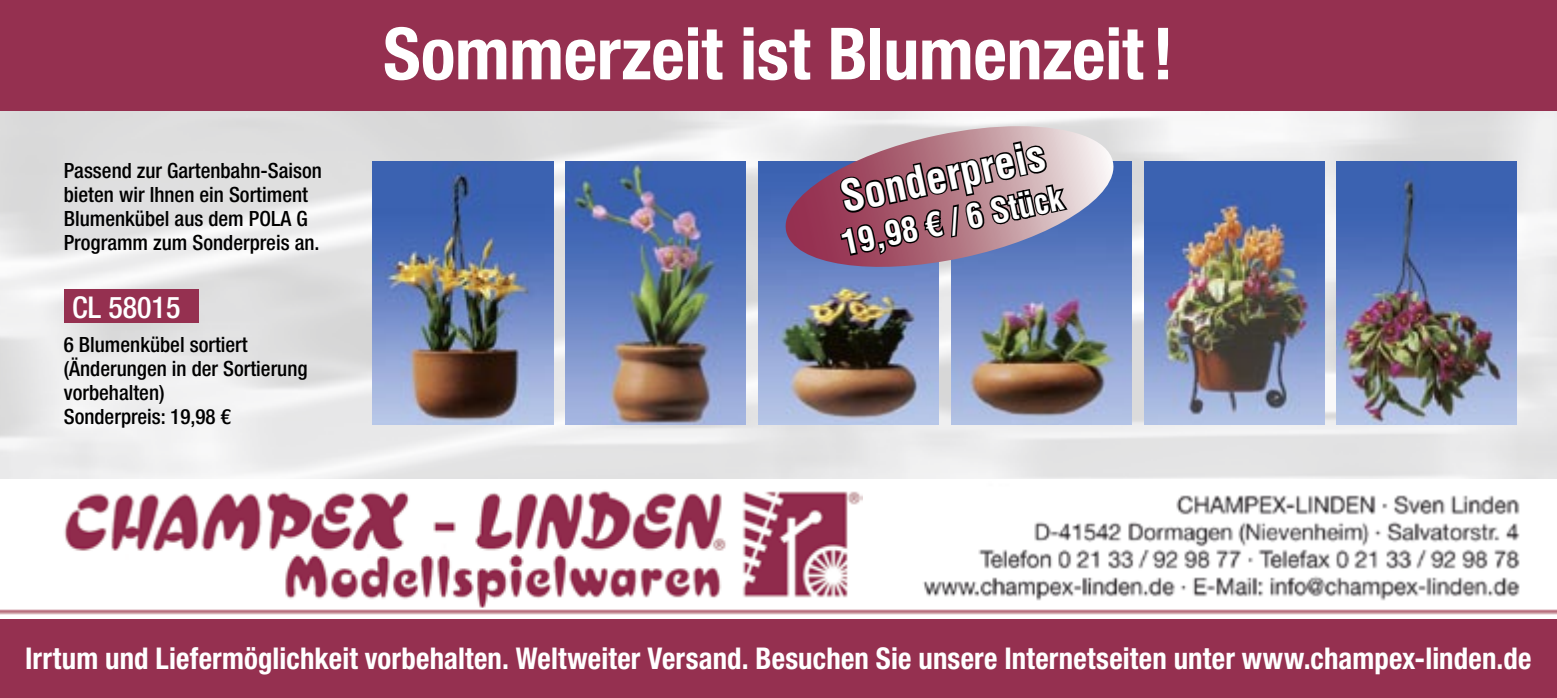
<style>
.page{position:relative;width:1557px;height:698px;background:#fff}
.page>*{position:absolute;margin:0;border:0;box-sizing:border-box;transform-origin:0 0}
.t1{font:700 condensed 72px "Helvetica Neue LT";letter-spacing:-.005em;color:#fff}
.t2{font:700 condensed 42px "Helvetica LT";color:#fff}
.t3{font:700 condensed 33px "Helvetica LT";color:#fff}
.t4{font:700 condensed 30px "Helvetica Neue LT";letter-spacing:.005em;color:#fff;scale:.96 1}
.t5{font:500 condensed 30px "Helvetica Neue LT";color:#fff}
.t6{font:500 condensed 21px/24px "Helvetica Neue LT";color:#000}
</style>
<div class="page">
<img style="left:0;top:111px;width:829px;height:368px">
<img style="left:829px;top:111px;width:727px;height:368px">
<img style="left:0;top:495px;width:1556px;height:120px">
<div style="left:0;top:0;width:1556px;height:111px;background:#953050"></div>
<img style="left:60px;top:491px;width:802px;height:116px">
<div style="left:0;top:619px;width:1556px;height:78px;background:#953050"></div>
<div style="left:64px;top:289px;width:134px;height:34px;background:#953050"></div>
<img style="left:372px;top:161px;width:181px;height:263px">
<img style="left:565px;top:161px;width:180px;height:263px">
<img style="left:758px;top:161px;width:180px;height:263px">
<img style="left:951px;top:161px;width:180px;height:263px">
<img style="left:1144px;top:161px;width:180px;height:263px">
<img style="left:1336px;top:161px;width:180px;height:263px">
<svg style="left:779px;top:126px;width:341px;height:151px"></svg>
<svg style="left:838px;top:138px;width:232px;height:119px"></svg>
<p class="t6" style="left:64px;top:158px;width:260px">Passend zur Gartenbahn-Saison bieten wir Ihnen ein Sortiment<br>Blumenkübel aus dem POLA G<br>Programm zum Sonderpreis an.</p>
<h3 class="t5" style="left:72px;top:289px;width:110px">CL 58015</h3>
<p class="t6" style="left:64px;top:332px;width:245px">6 Blumenkübel sortiert (Änderungen in der Sortierung vorbehalten)<br>Sonderpreis: 19,98 €</p>
<h1 class="t1" style="left:383px;top:10px;width:792px">Sommerzeit ist Blumenzeit !</h1>
<h2 class="t2" style="left:836px;top:172px;width:209px;rotate:-12deg">Sonderpreis</h2>
<h3 class="t3" style="left:837px;top:223px;width:227px;rotate:-12deg">19,98 € / 6 Stück</h3>
<h3 class="t4" style="left:25px;top:639px;width:1570px">Irrtum und Liefermöglichkeit vorbehalten. Weltweiter Versand. Besuchen Sie unsere Internetseiten unter www.champex-linden.de</h3>
</div>
